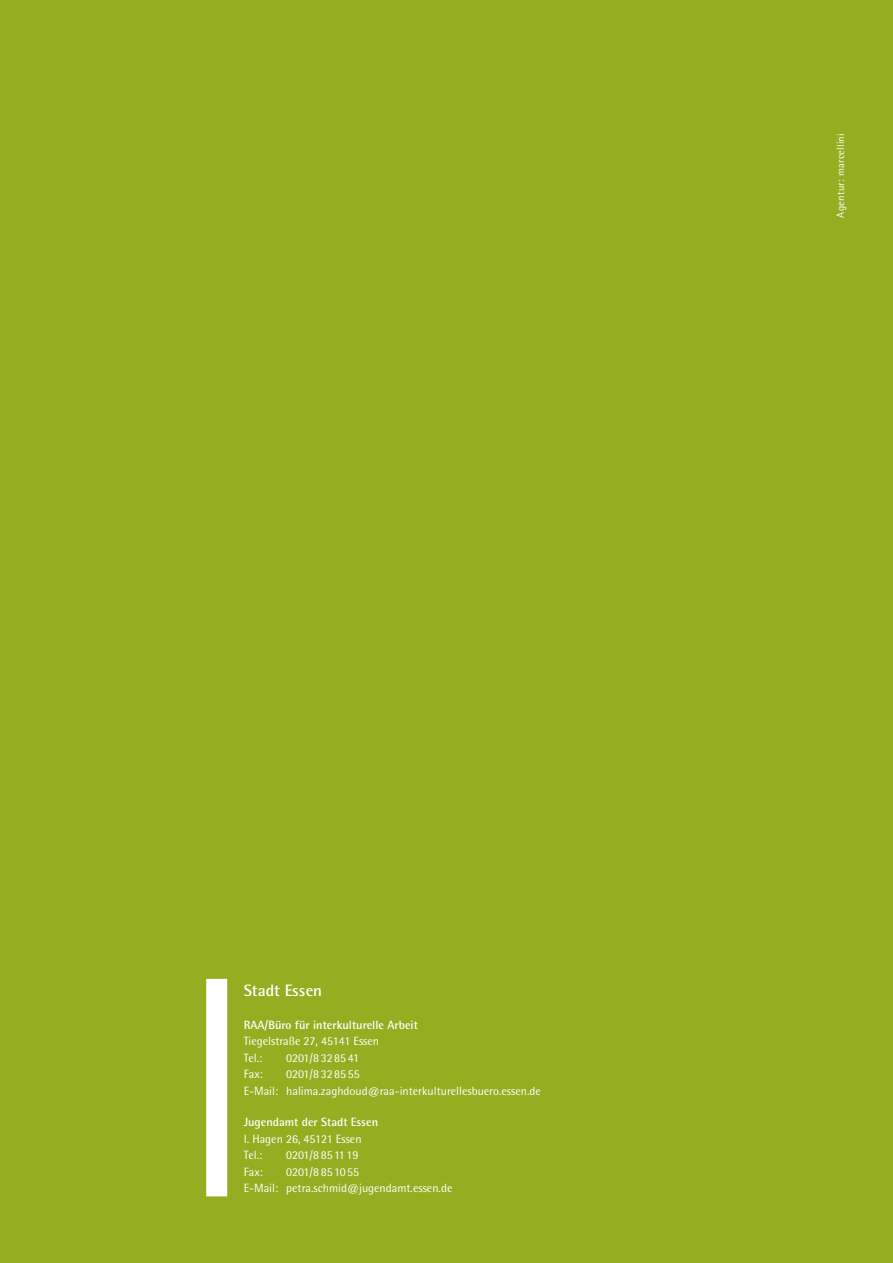
<style>
.page{position:relative;width:893px;height:1263px;background:#95ae21}
.page>*{position:absolute;margin:0;border:0;box-sizing:border-box;transform-origin:0 0}
.t1{font:700 16.5px "Rotis Semi Sans Std";color:#fff}
.t2{font:12px/16.5px "Rotis Semi Sans Std";color:#fff}
.t3{font:700 12px "Rotis Semi Sans Std";color:#fff}
.t4{font:10.5px "Rotis Semi Sans Std";letter-spacing:.02em;color:#fff}
</style>
<div class="page">
<div style="left:206px;top:979px;width:21px;height:217px;background:#fff"></div>
<p class="t4" style="left:834px;top:218px;width:86px;rotate:-90deg">Agentur: marcellini</p>
<h1 class="t1" style="left:244px;top:980px;width:80px">Stadt Essen</h1>
<p class="t3" style="left:244px;top:1017px;width:176px">RAA/Büro für interkulturelle Arbeit</p>
<p class="t2" style="left:244px;top:1033px;width:137px">Tiegelstraße 27, 45141 Essen<br>Tel.:</p>
<p class="t2" style="left:286px;top:1049px;width:75px">0201/8328541</p>
<p class="t2" style="left:244px;top:1066px;width:299px;text-indent:43px">0201/8328555<br>E-Mail: halima.zaghdoud@raa-interkulturellesbuero.essen.de</p>
<p class="t3" style="left:244px;top:1114px;width:136px">Jugendamt der Stadt Essen</p>
<p class="t2" style="left:244px;top:1130px;width:119px">I. Hagen 26, 45121 Essen<br>Tel.:</p>
<p class="t2" style="left:244px;top:1066px;width:21px">Fax:</p>
<p class="t2" style="left:286px;top:1147px;width:74px">0201/8851119</p>
<p class="t2" style="left:244px;top:1163px;width:210px;text-indent:43px">0201/8851055<br>E-Mail: petra.schmid@jugendamt.essen.de</p>
<p class="t2" style="left:244px;top:1163px;width:21px">Fax:</p>
</div>
